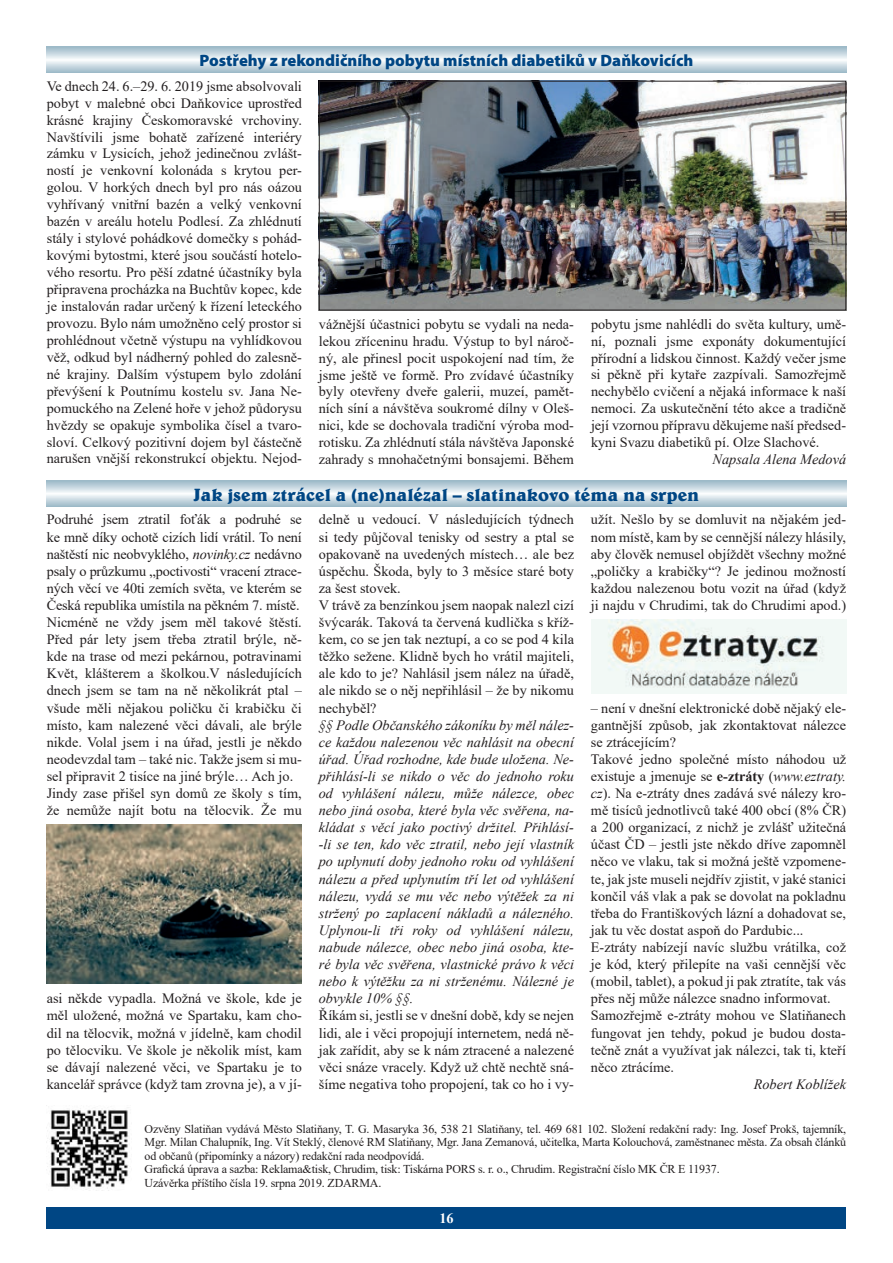
<style>
.page{position:relative;width:893px;height:1263px;background:#fff}
.page>*{position:absolute;margin:0;border:0;box-sizing:border-box;transform-origin:0 0}
.t1{font:700 18px "Belwe AT";color:#004684}
.t2{font:900 16.5px "Myriad Pro";color:#004684}
.t3{font:14.25px/17.1px "Times New Roman";color:#231f20;text-align:justify}
.t4{font:italic 14.25px/17.1px "Times New Roman";color:#231f20;text-align:justify}
.t5{font:700 14.25px "Times New Roman";color:#fff}
.t6{font:12px/13.5px "Times New Roman";letter-spacing:-.015em;color:#231f20}
.s1{font-style:italic}
.s2{font-weight:700}
</style>
<div class="page">
<div style="left:47px;top:1208px;width:799px;height:21px;background:#004684"></div>
<img style="left:47px;top:1110px;width:82px;height:81px">
<svg style="left:47px;top:480px;width:799px;height:26px;background:#c9d9e1"></svg>
<img style="left:47px;top:825px;width:255px;height:158px">
<img style="left:591px;top:619px;width:255px;height:75px">
<svg style="left:47px;top:47px;width:799px;height:25px"></svg>
<img style="left:321px;top:83px;width:523px;height:225px">
<div style="left:319px;top:81px;width:527px;height:229px;border:1px solid #231f20"></div>
<p class="t2" style="left:199px;top:49px;width:495px">Postřehy z rekondičního pobytu místních diabetiků v Daňkovicích</p>
<p class="t3" style="left:47px;top:77px;width:257px">Ve dnech 24. 6.–29. 6. 2019 jsme absolvovali pobyt v malebné obci Daňkovice uprostřed krásné krajiny Českomoravské vrchoviny.<br>Navštívili jsme bohatě zařízené interiéry zámku v Lysicích, jehož jedinečnou zvlášt&shy;ností je venkovní kolonáda s krytou per&shy;golou. V horkých dnech byl pro nás oázou vyhřívaný vnitřní bazén a velký venkovní bazén v areálu hotelu Podlesí. Za zhlédnutí stály i stylové pohádkové domečky s pohád&shy;kovými bytostmi, které jsou součástí hotelo&shy;vého resortu. Pro pěší zdatné účastníky byla připravena procházka na Buchtův kopec, kde je instalován radar určený k řízení leteckého provozu. Bylo nám umožněno celý prostor si prohlédnout včetně výstupu na vyhlídkovou věž, odkud byl nádherný pohled do zalesně&shy;né krajiny. Dalším výstupem bylo zdolání převýšení k Poutnímu kostelu sv. Jana Ne&shy;pomuckého na Zelené hoře v jehož půdorysu hvězdy se opakuje symbolika čísel a tvaro&shy;sloví. Celkový pozitivní dojem byl částečně narušen vnější rekonstrukcí objektu. Nejod-</p>
<p class="t3" style="left:319px;top:315px;width:257px">vážnější účastnici pobytu se vydali na neda&shy;lekou zříceninu hradu. Výstup to byl nároč&shy;ný, ale přinesl pocit uspokojení nad tím, že jsme ještě ve formě. Pro zvídavé účastníky byly otevřeny dveře galerii, muzeí, pamět&shy;ních síní a návštěva soukromé dílny v Oleš&shy;nici, kde se dochovala tradiční výroba mod&shy;rotisku. Za zhlédnutí stála návštěva Japonské zahrady s mnohačetnými bonsajemi. Během</p>
<p class="t3" style="left:591px;top:315px;width:257px">pobytu jsme nahlédli do světa kultury, umě&shy;ní, poznali jsme exponáty dokumentující přírodní a lidskou činnost. Každý večer jsme si pěkně při kytaře zazpívali. Samozřejmě nechybělo cvičení a nějaká informace k naší nemoci. Za uskutečnění této akce a tradičně její vzornou přípravu děkujeme naší předsed&shy;kyni Svazu diabetiků pí. Olze Slachové.</p>
<p class="t4" style="left:713px;top:450px;width:135px">Napsala Alena Medová</p>
<p class="t1" style="left:194px;top:483px;width:507px">Jak jsem ztrácel a (ne)nalézal – slatinakovo téma na srpen</p>
<p class="t3" style="left:47px;top:511px;width:257px;text-align:left">Podruhé jsem ztratil foťák a podruhé se ke mně díky ochotě cizích lidí vrátil. To není naštěstí nic neobvyklého, <span class="s1">novinky.cz</span> nedávno psaly o průzkumu „poctivosti“ vracení ztrace&shy;ných věcí ve 40ti zemích světa, ve kterém se Česká republika umístila na pěkném 7. místě.<br>Nicméně ne vždy jsem měl takové štěstí.<br>Před pár lety jsem třeba ztratil brýle, ně&shy;kde na trase od mezi pekárnou, potravinami Květ, klášterem a školkou.V následujících dnech jsem se tam na ně několikrát ptal – všude měli nějakou poličku či krabičku či místo, kam nalezené věci dávali, ale brýle nikde. Volal jsem i na úřad, jestli je někdo neodevzdal tam – také nic. Takže jsem si mu&shy;sel připravit 2 tisíce na jiné brýle… Ach jo.<br>Jindy zase přišel syn domů ze školy s tím, že nemůže najít botu na tělocvik. Že mu</p>
<p class="t3" style="left:319px;top:511px;width:257px;text-align:left">delně u vedoucí. V následujících týdnech si tedy půjčoval tenisky od sestry a ptal se opakovaně na uvedených místech… ale bez úspěchu. Škoda, byly to 3 měsíce staré boty za šest stovek.<br>V trávě za benzínkou jsem naopak nalezl cizí švýcarák. Taková ta červená kudlička s kříž&shy;kem, co se jen tak neztupí, a co se pod 4 kila těžko sežene. Klidně bych ho vrátil majiteli, ale kdo to je? Nahlásil jsem nález na úřadě, ale nikdo se o něj nepřihlásil – že by nikomu nechyběl?</p>
<p class="t4" style="left:319px;top:716px;width:257px">§§ Podle Občanského zákoníku by měl nález&shy;ce každou nalezenou věc nahlásit na obecní úřad. Úřad rozhodne, kde bude uložena. Ne&shy;přihlásí-li se nikdo o věc do jednoho roku od vyhlášení nálezu, může nálezce, obec nebo jiná osoba, které byla věc svěřena, na&shy;kládat s věcí jako poctivý držitel. Přihlásí--li se ten, kdo věc ztratil, nebo její vlastník po uplynutí doby jednoho roku od vyhlášení nálezu a před uplynutím tří let od vyhlášení nálezu, vydá se mu věc nebo výtěžek za ni stržený po zaplacení nákladů a nálezného.<br>Uplynou-li tři roky od vyhlášení nálezu, nabude nálezce, obec nebo jiná osoba, kte&shy;ré byla věc svěřena, vlastnické právo k věci nebo k výtěžku za ni strženému. Nálezné je obvykle 10% §§.</p>
<p class="t3" style="left:319px;top:1006px;width:257px">Říkám si, jestli se v dnešní době, kdy se nejen lidi, ale i věci propojují internetem, nedá ně&shy;jak zařídit, aby se k nám ztracené a nalezené věci snáze vracely. Když už chtě nechtě sná&shy;šíme negativa toho propojení, tak co ho i vy-</p>
<p class="t3" style="left:591px;top:511px;width:257px">užít. Nešlo by se domluvit na nějakém jed&shy;nom místě, kam by se cennější nálezy hlásily, aby člověk nemusel objíždět všechny možné „poličky a krabičky“? Je jedinou možností každou nalezenou botu vozit na úřad (když ji najdu v Chrudimi, tak do Chrudimi apod.)</p>
<p class="t3" style="left:591px;top:699px;width:257px;text-align:left">– není v dnešní elektronické době nějaký ele&shy;gantnější způsob, jak zkontaktovat nálezce se ztrácejícím?<br>Takové jedno společné místo náhodou už existuje a jmenuje se <span class="s2">e-ztráty</span> (<span class="s1">www.eztraty. cz</span>). Na e-ztráty dnes zadává své nálezy kro&shy;mě tisíců jednotlivců také 400 obcí (8% ČR) a 200 organizací, z nichž je zvlášť užitečná účast ČD – jestli jste někdo dříve zapomněl něco ve vlaku, tak si možná ještě vzpomene&shy;te, jak jste museli nejdřív zjistit, v jaké stanici končil váš vlak a pak se dovolat na pokladnu třeba do Františkových lázní a dohadovat se, jak tu věc dostat aspoň do Pardubic...<br>E-ztráty nabízejí navíc službu vrátilka, což je kód, který přilepíte na vaši cennější věc (mobil, tablet), a pokud ji pak ztratíte, tak vás přes něj může nálezce snadno informovat.<br>Samozřejmě e-ztráty mohou ve Slatiňanech fungovat jen tehdy, pokud je budou dosta&shy;tečně znát a využívat jak nálezci, tak ti, kteří něco ztrácíme.</p>
<p class="t4" style="left:754px;top:1075px;width:94px">Robert Koblížek</p>
<p class="t6" style="left:145px;top:1121px;width:703px">Ozvěny Slatiňan vydává Město Slatiňany, T. G. Masaryka 36, 538 21 Slatiňany, tel. 469 681 102. Složení redakční rady: Ing. Josef Prokš, tajemník, Mgr. Milan Chalupník, Ing. Vít Steklý, členové RM Slatiňany, Mgr. Jana Zemanová, učitelka, Marta Kolouchová, zaměstnanec města. Za obsah článků od občanů (připomínky a názory) redakční rada neodpovídá.<br>Grafická úprava a sazba: Reklama&amp;tisk, Chrudim, tisk: Tiskárna PORS s. r. o., Chrudim. Registrační číslo MK ČR E 11937.<br>Uzávěrka příštího čísla 19. srpna 2019. ZDARMA.</p>
<p class="t3" style="left:47px;top:989px;width:257px">asi někde vypadla. Možná ve škole, kde je měl uložené, možná ve Spartaku, kam cho&shy;dil na tělocvik, možná v jídelně, kam chodil po tělocviku. Ve škole je několik míst, kam se dávají nalezené věci, ve Spartaku je to kancelář správce (když tam zrovna je), a v jí-</p>
<p class="t5" style="left:439px;top:1208px;width:16px">16</p>
</div>
